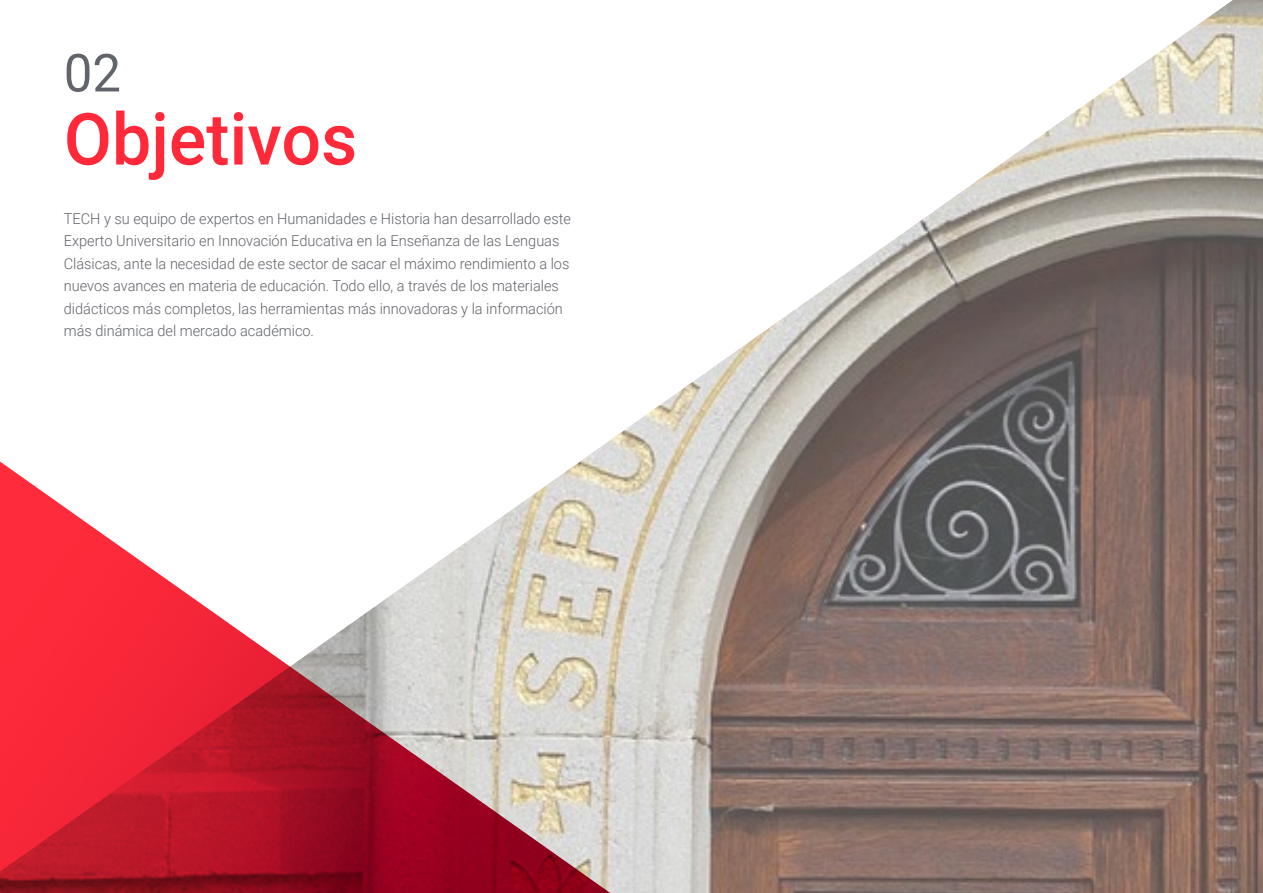
<style>
.page{position:relative;width:1263px;height:893px;background:#fff}
.page>*{position:absolute;margin:0;border:0;box-sizing:border-box;transform-origin:0 0}
.t1{font:500 72px "Roboto";color:#ff293a}
.t2{font:52.5px "Roboto";color:#61646a}
.t3{font:300 15px/22.5px "Roboto";color:#61646a}
</style>
<div class="page">
<img style="left:602px;top:0;width:661px;height:893px">
<svg style="left:0;top:446px;width:640px;height:447px"></svg>
<h2 class="t2" style="left:64px;top:36px;width:59px">02</h2>
<h1 class="t1" style="left:64px;top:89px;width:295px">Objetivos</h1>
<p class="t3" style="left:64px;top:207px;width:509px">TECH y su equipo de expertos en Humanidades e Historia han desarrollado este Experto Universitario en Innovación Educativa en la Enseñanza de las Lenguas Clásicas, ante la necesidad de este sector de sacar el máximo rendimiento a los nuevos avances en materia de educación. Todo ello, a través de los materiales didácticos más completos, las herramientas más innovadoras y la información más dinámica del mercado académico.</p>
</div>
